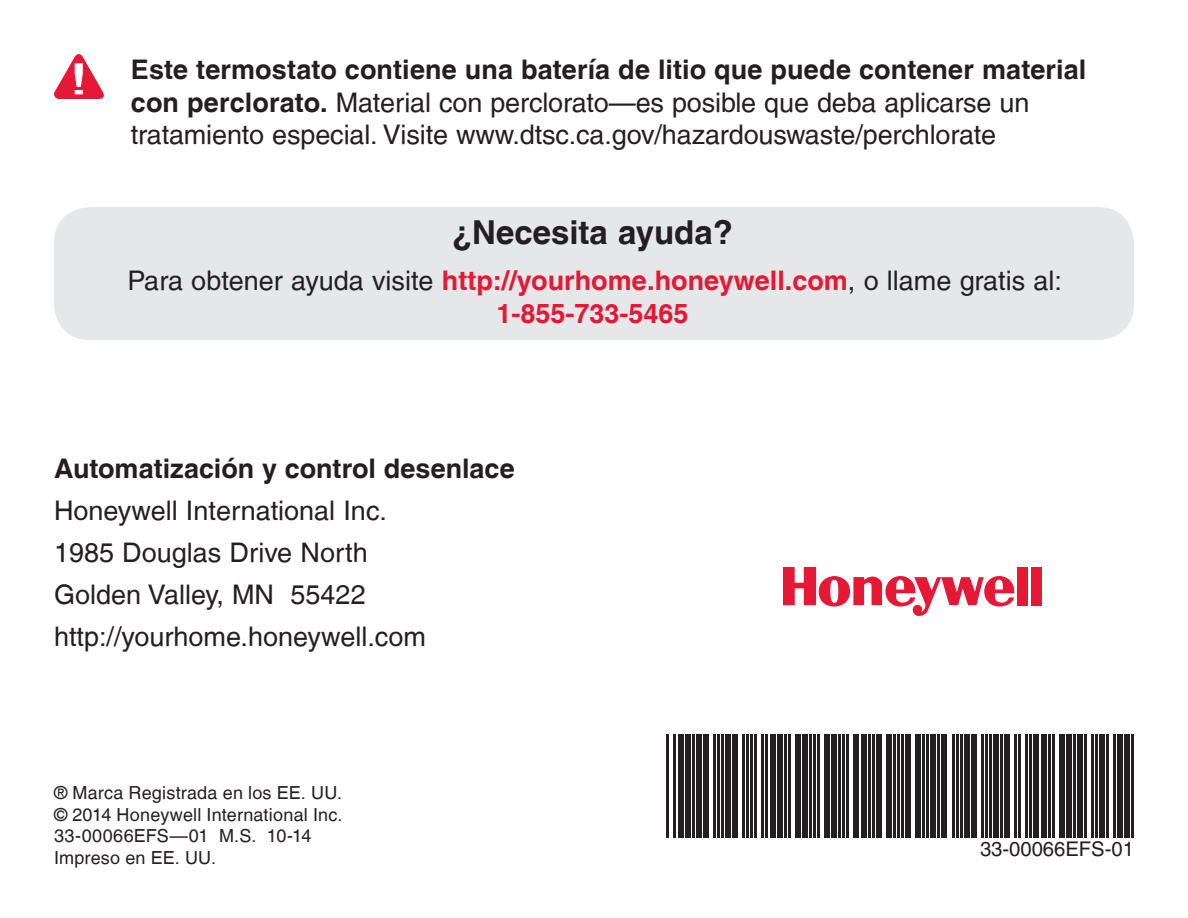
<style>
.page{position:relative;width:1188px;height:918px;background:#fff}
.page>*{position:absolute;margin:0;border:0;box-sizing:border-box;transform-origin:0 0}
.t1{font:700 33px "Helvetica LT";color:#231f20}
.t2{font:27px/42px "Helvetica LT";letter-spacing:-.005em;color:#231f20}
.t3{font:700 27px/32.4px "Helvetica LT";color:#e51836;text-align:center}
.t4{font:700 27px "Helvetica LT";color:#231f20}
.t5{font:20.1px "Helvetica LT";color:#231f20}
.t6{font:18px/21.6px "Helvetica LT";letter-spacing:.01em;color:#231f20}
.s1{font-weight:700}
.s2{font-weight:400;color:#231f20}
</style>
<div class="page">
<div style="left:1017px;top:567px;width:11px;height:38px;background:#e51836"></div>
<div style="left:1031px;top:567px;width:11px;height:38px;background:#e51836"></div>
<svg style="left:783px;top:567px;width:231px;height:49px"></svg>
<hr style="left:667px;top:734px;width:2px;height:104px;background:#231f20">
<hr style="left:674px;top:734px;width:2px;height:104px;background:#231f20">
<div style="left:678px;top:734px;width:5px;height:104px;background:#231f20"></div>
<div style="left:685px;top:734px;width:5px;height:104px;background:#231f20"></div>
<hr style="left:692px;top:734px;width:2px;height:104px;background:#231f20">
<div style="left:696px;top:734px;width:5px;height:104px;background:#231f20"></div>
<div style="left:703px;top:734px;width:5px;height:104px;background:#231f20"></div>
<hr style="left:713px;top:734px;width:2px;height:104px;background:#231f20">
<hr style="left:717px;top:734px;width:2px;height:104px;background:#231f20">
<hr style="left:721px;top:734px;width:3px;height:104px;background:#231f20">
<div style="left:726px;top:734px;width:5px;height:104px;background:#231f20"></div>
<div style="left:733px;top:734px;width:5px;height:104px;background:#231f20"></div>
<hr style="left:743px;top:734px;width:2px;height:104px;background:#231f20">
<hr style="left:747px;top:734px;width:2px;height:104px;background:#231f20">
<hr style="left:751px;top:734px;width:2px;height:104px;background:#231f20">
<hr style="left:755px;top:734px;width:2px;height:104px;background:#231f20">
<hr style="left:762px;top:734px;width:2px;height:104px;background:#231f20">
<hr style="left:766px;top:734px;width:2px;height:104px;background:#231f20">
<div style="left:770px;top:734px;width:5px;height:104px;background:#231f20"></div>
<div style="left:777px;top:734px;width:5px;height:104px;background:#231f20"></div>
<hr style="left:784px;top:734px;width:2px;height:104px;background:#231f20">
<hr style="left:788px;top:734px;width:2px;height:104px;background:#231f20">
<div style="left:795px;top:734px;width:5px;height:104px;background:#231f20"></div>
<div style="left:802px;top:734px;width:5px;height:104px;background:#231f20"></div>
<hr style="left:809px;top:734px;width:2px;height:104px;background:#231f20">
<hr style="left:813px;top:734px;width:3px;height:104px;background:#231f20">
<hr style="left:818px;top:734px;width:2px;height:104px;background:#231f20">
<div style="left:825px;top:734px;width:5px;height:104px;background:#231f20"></div>
<div style="left:832px;top:734px;width:5px;height:104px;background:#231f20"></div>
<hr style="left:839px;top:734px;width:2px;height:104px;background:#231f20">
<hr style="left:843px;top:734px;width:2px;height:104px;background:#231f20">
<hr style="left:847px;top:734px;width:2px;height:104px;background:#231f20">
<div style="left:854px;top:734px;width:5px;height:104px;background:#231f20"></div>
<div style="left:861px;top:734px;width:5px;height:104px;background:#231f20"></div>
<hr style="left:868px;top:734px;width:2px;height:104px;background:#231f20">
<hr style="left:872px;top:734px;width:2px;height:104px;background:#231f20">
<div style="left:876px;top:734px;width:5px;height:104px;background:#231f20"></div>
<div style="left:886px;top:734px;width:5px;height:104px;background:#231f20"></div>
<hr style="left:893px;top:734px;width:2px;height:104px;background:#231f20">
<hr style="left:897px;top:734px;width:2px;height:104px;background:#231f20">
<hr style="left:901px;top:734px;width:2px;height:104px;background:#231f20">
<div style="left:906px;top:734px;width:5px;height:104px;background:#231f20"></div>
<div style="left:916px;top:734px;width:5px;height:104px;background:#231f20"></div>
<hr style="left:923px;top:734px;width:2px;height:104px;background:#231f20">
<hr style="left:927px;top:734px;width:2px;height:104px;background:#231f20">
<div style="left:931px;top:734px;width:5px;height:104px;background:#231f20"></div>
<hr style="left:938px;top:734px;width:2px;height:104px;background:#231f20">
<div style="left:942px;top:734px;width:5px;height:104px;background:#231f20"></div>
<hr style="left:952px;top:734px;width:2px;height:104px;background:#231f20">
<hr style="left:956px;top:734px;width:2px;height:104px;background:#231f20">
<hr style="left:960px;top:734px;width:2px;height:104px;background:#231f20">
<div style="left:964px;top:734px;width:5px;height:104px;background:#231f20"></div>
<div style="left:971px;top:734px;width:5px;height:104px;background:#231f20"></div>
<hr style="left:981px;top:734px;width:2px;height:104px;background:#231f20">
<hr style="left:985px;top:734px;width:2px;height:104px;background:#231f20">
<hr style="left:989px;top:734px;width:2px;height:104px;background:#231f20">
<div style="left:993px;top:734px;width:6px;height:104px;background:#231f20"></div>
<hr style="left:1001px;top:734px;width:2px;height:104px;background:#231f20">
<div style="left:1005px;top:734px;width:5px;height:104px;background:#231f20"></div>
<hr style="left:1015px;top:734px;width:2px;height:104px;background:#231f20">
<hr style="left:1019px;top:734px;width:2px;height:104px;background:#231f20">
<hr style="left:1026px;top:734px;width:2px;height:104px;background:#231f20">
<hr style="left:1030px;top:734px;width:2px;height:104px;background:#231f20">
<div style="left:1034px;top:734px;width:5px;height:104px;background:#231f20"></div>
<div style="left:1041px;top:734px;width:5px;height:104px;background:#231f20"></div>
<hr style="left:1048px;top:734px;width:2px;height:104px;background:#231f20">
<hr style="left:1052px;top:734px;width:2px;height:104px;background:#231f20">
<div style="left:1059px;top:734px;width:5px;height:104px;background:#231f20"></div>
<div style="left:1066px;top:734px;width:5px;height:104px;background:#231f20"></div>
<hr style="left:1073px;top:734px;width:2px;height:104px;background:#231f20">
<div style="left:1077px;top:734px;width:5px;height:104px;background:#231f20"></div>
<hr style="left:1084px;top:734px;width:2px;height:104px;background:#231f20">
<hr style="left:1092px;top:734px;width:2px;height:104px;background:#231f20">
<hr style="left:1096px;top:734px;width:2px;height:104px;background:#231f20">
<div style="left:1100px;top:734px;width:5px;height:104px;background:#231f20"></div>
<hr style="left:1107px;top:734px;width:2px;height:104px;background:#231f20">
<hr style="left:1114px;top:734px;width:2px;height:104px;background:#231f20">
<div style="left:1118px;top:734px;width:5px;height:104px;background:#231f20"></div>
<div style="left:1125px;top:734px;width:5px;height:104px;background:#231f20"></div>
<hr style="left:1132px;top:734px;width:2px;height:104px;background:#231f20">
<div style="left:54px;top:207px;width:1080px;height:133px;background:#e6e7e9;border-radius:36px"></div>
<svg style="left:54px;top:54px;width:50px;height:45px"></svg>
<p class="t2" style="left:131px;top:54px;width:957px;line-height:32.4px"><span class="s1">Este termostato contiene una batería de litio que puede contener material con perclorato.</span> Material con perclorato—es posible que deba aplicarse un tratamiento especial. Visite www.dtsc.ca.gov/hazardouswaste/perchlorate</p>
<p class="t1" style="left:452px;top:213px;width:282px">¿Necesita ayuda?</p>
<p class="t3" style="left:127px;top:264px;width:936px"><span class="s2">Para obtener ayuda visite</span> http://yourhome.honeywell.com<span class="s2">, o llame gratis al:<br></span>1-855-733-5465</p>
<p class="t4" style="left:54px;top:452px;width:462px">Automatización y control desenlace</p>
<p class="t2" style="left:54px;top:490px;width:373px">Honeywell International Inc.<br>1985 Douglas Drive North<br>Golden Valley, MN 55422 http://yourhome.honeywell.com</p>
<p class="t6" style="left:54px;top:782px;width:290px">® Marca Registrada en los EE. UU. © 2014 Honeywell International Inc.<br>33-00066EFS—01 M.S. 10-14<br>Impreso en EE. UU.</p>
<p class="t5" style="left:980px;top:837px;width:155px">33-00066EFS-01</p>
</div>
